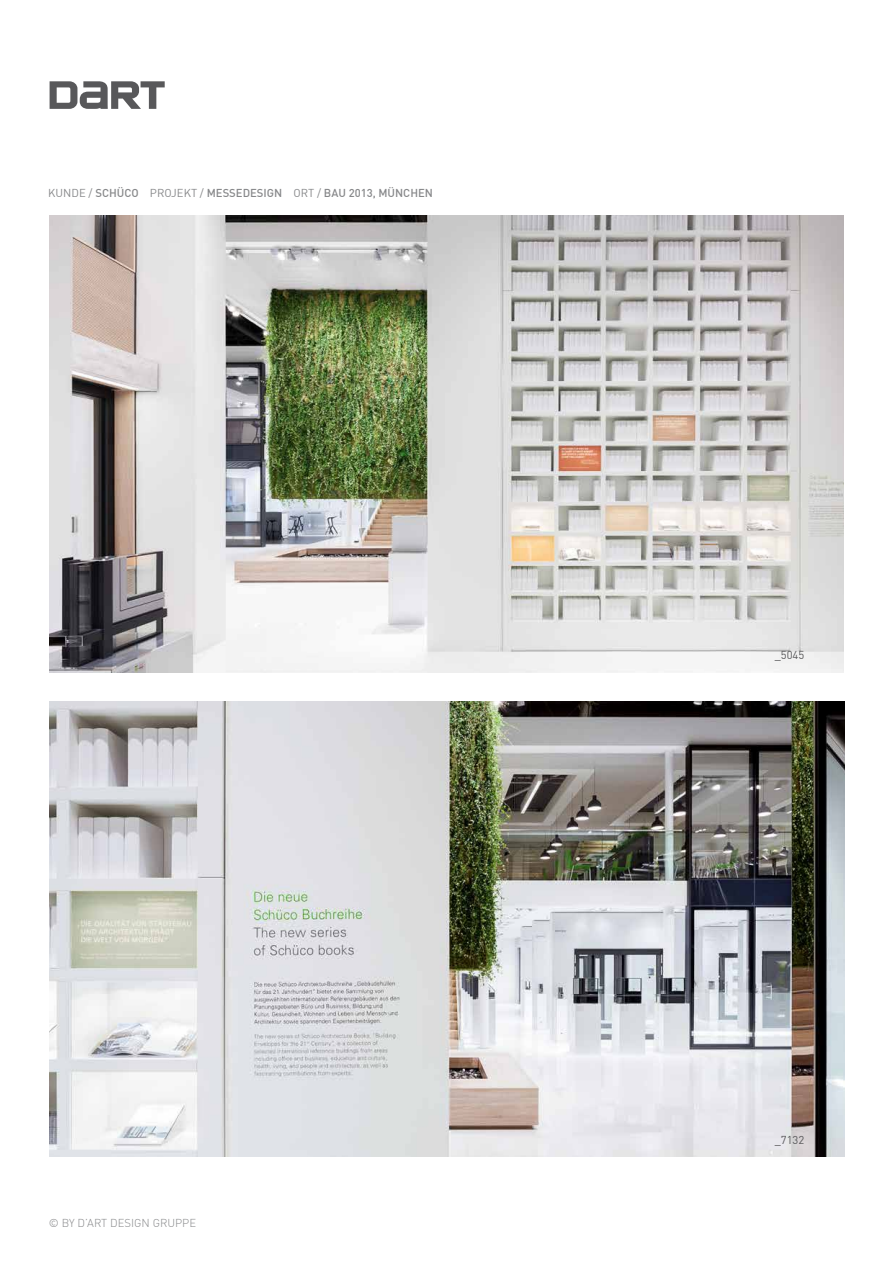
<style>
.page{position:relative;width:893px;height:1263px;background:#fff}
.page>*{position:absolute;margin:0;border:0;box-sizing:border-box;transform-origin:0 0}
.t1{font:500 11.25px "DIN Offc";color:#87888a}
.t2{font:300 11.25px "DIN Offc";color:#87888a}
.t3{font:11.25px "DIN Offc";color:#58585a}
.s1{font-weight:400}
</style>
<div class="page">
<svg style="left:50px;top:81px;width:115px;height:28px"></svg>
<img style="left:50px;top:216px;width:793px;height:456px">
<img style="left:50px;top:702px;width:794px;height:455px">
<p class="t1" style="left:48px;top:185px;width:216px"><span class="s1">KUNDE /</span> SCHÜCO <span class="s1">PROJEKT /</span> MESSEDESIGN</p>
<p class="t1" style="left:294px;top:185px;width:103px"><span class="s1">ORT /</span> BAU 2013, MÜNCH</p>
<p class="t1" style="left:418px;top:185px;width:14px">EN</p>
<p class="t2" style="left:49px;top:1216px;width:149px">© BY D’ART DESIGN GRUPPE</p>
<p class="t3" style="left:775px;top:647px;width:31px">_5045</p>
<p class="t3" style="left:775px;top:1133px;width:31px">_7132</p>
</div>
